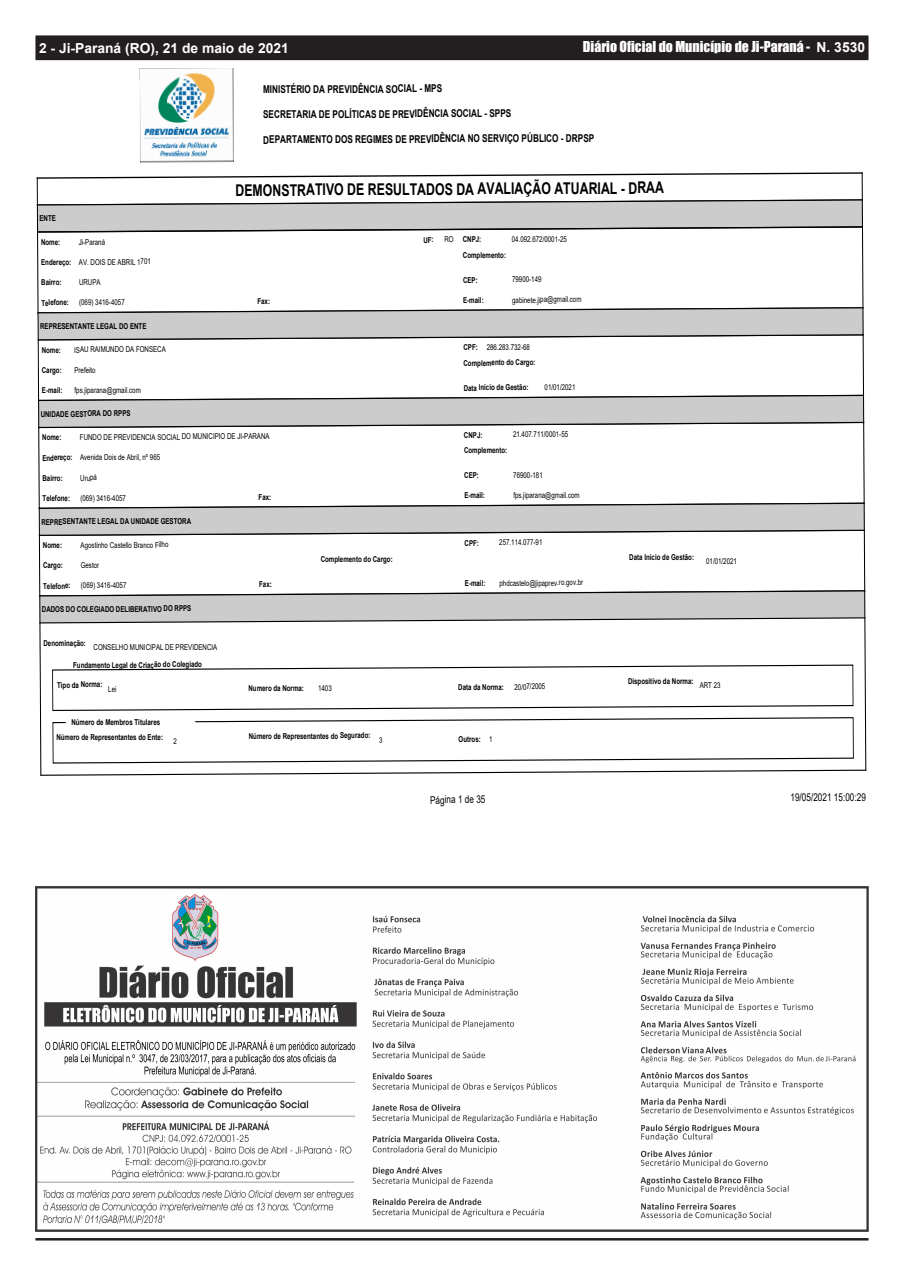
<style>
.page{position:relative;width:904px;height:1276px;background:#fff}
.page>*{position:absolute;margin:0;border:0;box-sizing:border-box;transform-origin:0 0}
.t1{font:700 16.12px "Arial";letter-spacing:-.01em;color:#000;scale:.76 1}
.t2{font:13.88px "Impact";color:#fff}
.t3{font:700 13.88px "Arial";color:#fff}
.t4{font:700 10.75px "Arial";letter-spacing:-.01em;color:#000;scale:.76 1}
.t5{font:10.75px "Arial";letter-spacing:-.01em;color:#000;scale:.76 1}
.t6{font:700 8.12px "Arial";letter-spacing:-.01em;color:#000;scale:.76 1}
.t7{font:8.12px "Arial";letter-spacing:-.01em;color:#000;scale:.76 1}
.s1{font-family:"Arial";font-weight:700}
</style>
<div class="page">
<div style="left:36px;top:36px;width:832px;height:24px;background:#231f20"></div>
<div style="left:35px;top:35px;width:833px;height:25px;border:1px solid #231f20"></div>
<hr style="left:35px;top:1238px;width:833px;height:2px;background:#231f20">
<img style="left:35px;top:886px;width:833px;height:345px">
<img style="left:139px;top:68px;width:95px;height:95px">
<svg style="left:36px;top:172px;width:827px;height:54px"></svg>
<hr style="left:861px;top:200px;width:2px;height:27px;background:#000">
<svg style="left:37px;top:226px;width:827px;height:81px"></svg>
<svg style="left:37px;top:340px;width:827px;height:55px"></svg>
<svg style="left:37px;top:307px;width:827px;height:33px;background:#c1c1c1"></svg>
<svg style="left:38px;top:421px;width:827px;height:81px"></svg>
<svg style="left:38px;top:395px;width:826px;height:33px;background:#c1c1c1"></svg>
<hr style="left:862px;top:395px;width:2px;height:28px;background:#000">
<svg style="left:38px;top:502px;width:827px;height:34px;background:#c3c3c3"></svg>
<svg style="left:39px;top:590px;width:827px;height:186px"></svg>
<p class="t3" style="left:39px;top:38px;width:251px">2 - Ji-Paraná (RO), 21 de maio de 2021</p>
<h2 class="t2" style="left:583px;top:36px;width:283px">Diário Oficial do Município de Ji-Paraná - <span class="s1">N. 3530</span></h2>
<p class="t4" style="left:263px;top:81px;width:237px">MINISTÉRIO DA PREVIDÊNCIA SOCIAL - MPS</p>
<p class="t4" style="left:263px;top:106px;width:328px">SECRETARIA DE POLÍTICAS DE PREVIDÊNCIA SOCIAL - SPPS</p>
<p class="t4" style="left:263px;top:131px;width:437px">DEPARTAMENTO DOS REGIMES DE PREVIDÊNCIA NO SERVIÇO PÚBLICO - DRPSP</p>
<p class="t1" style="left:235px;top:178px;width:565px">DEMONSTRATIVO DE RESULTADOS DA AVALIAÇÃO ATUARIAL - DRAA</p>
<p class="t7" style="left:444px;top:234px;width:14px">RO</p>
<p class="t6" style="left:463px;top:249px;width:58px">Complemento:</p>
<p class="t7" style="left:512px;top:274px;width:40px">79900-149</p>
<p class="t6" style="left:40px;top:213px;width:23px">ENTE</p>
<p class="t7" style="left:512px;top:233px;width:74px">04.092.672/0001-25</p>
<p class="t6" style="left:423px;top:234px;width:15px">UF:</p>
<p class="t6" style="left:463px;top:234px;width:26px">CNPJ:</p>
<p class="t7" style="left:79px;top:236px;width:36px">Ji-Paraná</p>
<p class="t6" style="left:41px;top:236px;width:27px">Nome:</p>
<p class="t7" style="left:79px;top:256px;width:96px">AV. DOIS DE ABRIL 1701</p>
<p class="t6" style="left:41px;top:256px;width:41px">Endereço:</p>
<p class="t6" style="left:463px;top:274px;width:21px">CEP:</p>
<p class="t6" style="left:41px;top:277px;width:28px">Bairro:</p>
<p class="t7" style="left:79px;top:276px;width:30px">URUPA</p>
<p class="t6" style="left:41px;top:297px;width:38px">Telefone:</p>
<p class="t7" style="left:79px;top:297px;width:62px">(069) 3416-4057</p>
<p class="t6" style="left:257px;top:296px;width:18px">Fax:</p>
<p class="t6" style="left:40px;top:320px;width:141px">REPRESENTANTE LEGAL DO ENTE</p>
<p class="t6" style="left:463px;top:294px;width:29px">E-mail:</p>
<p class="t7" style="left:512px;top:294px;width:93px">gabinete.jipa@gmail.com</p>
<p class="t6" style="left:42px;top:344px;width:27px">Nome:</p>
<p class="t7" style="left:74px;top:344px;width:122px">ISAU RAIMUNDO DA FONSECA</p>
<p class="t6" style="left:463px;top:341px;width:21px">CPF:</p>
<p class="t7" style="left:487px;top:341px;width:58px">286.283.732-68</p>
<p class="t6" style="left:42px;top:364px;width:28px">Cargo:</p>
<p class="t6" style="left:42px;top:384px;width:29px">E-mail:</p>
<p class="t7" style="left:74px;top:364px;width:30px">Prefeito</p>
<p class="t7" style="left:74px;top:384px;width:89px">fps.jiparana@gmail.com</p>
<p class="t6" style="left:41px;top:408px;width:120px">UNIDADE GESTORA DO RPPS</p>
<p class="t6" style="left:463px;top:357px;width:96px">Complemento do Cargo:</p>
<p class="t6" style="left:463px;top:382px;width:87px">Data Início de Gestão:</p>
<p class="t7" style="left:544px;top:381px;width:42px">01/01/2021</p>
<p class="t6" style="left:42px;top:432px;width:27px">Nome:</p>
<p class="t6" style="left:42px;top:472px;width:28px">Bairro:</p>
<p class="t6" style="left:42px;top:452px;width:41px">Endereço:</p>
<p class="t7" style="left:80px;top:431px;width:251px">FUNDO DE PREVIDENCIA SOCIAL DO MUNICIPIO DE JI-PARANA</p>
<p class="t7" style="left:80px;top:451px;width:107px">Avenida Dois de Abril, nº 965</p>
<p class="t7" style="left:80px;top:472px;width:24px">Urupá</p>
<p class="t6" style="left:464px;top:429px;width:26px">CNPJ:</p>
<p class="t7" style="left:513px;top:429px;width:74px">21.407.711/0001-55</p>
<p class="t6" style="left:464px;top:444px;width:58px">Complemento:</p>
<p class="t6" style="left:464px;top:469px;width:21px">CEP:</p>
<p class="t7" style="left:513px;top:469px;width:40px">76900-181</p>
<p class="t6" style="left:43px;top:492px;width:38px">Telefone:</p>
<p class="t7" style="left:80px;top:492px;width:62px">(069) 3416-4057</p>
<p class="t6" style="left:259px;top:491px;width:18px">Fax:</p>
<p class="t6" style="left:464px;top:490px;width:29px">E-mail:</p>
<p class="t7" style="left:513px;top:489px;width:89px">fps.jiparana@gmail.com</p>
<p class="t6" style="left:41px;top:515px;width:199px">REPRESENTANTE LEGAL DA UNIDADE GESTORA</p>
<p class="t6" style="left:43px;top:539px;width:27px">Nome:</p>
<p class="t7" style="left:81px;top:580px;width:62px">(069) 3416-4057</p>
<p class="t7" style="left:81px;top:539px;width:117px">Agostinho Castello Branco Filho</p>
<p class="t7" style="left:81px;top:559px;width:26px">Gestor</p>
<p class="t6" style="left:43px;top:560px;width:28px">Cargo:</p>
<p class="t6" style="left:43px;top:580px;width:38px">Telefone:</p>
<p class="t6" style="left:259px;top:579px;width:18px">Fax:</p>
<p class="t6" style="left:464px;top:537px;width:21px">CPF:</p>
<p class="t7" style="left:499px;top:537px;width:58px">257.114.077-91</p>
<p class="t6" style="left:321px;top:553px;width:96px">Complemento do Cargo:</p>
<p class="t6" style="left:629px;top:551px;width:87px">Data Início de Gestão:</p>
<p class="t6" style="left:465px;top:577px;width:29px">E-mail:</p>
<p class="t7" style="left:499px;top:577px;width:112px">phdcastelo@jipaprev.ro.gov.br</p>
<p class="t7" style="left:706px;top:556px;width:42px">01/01/2021</p>
<p class="t6" style="left:42px;top:603px;width:198px">DADOS DO COLEGIADO DELIBERATIVO DO RPPS</p>
<p class="t6" style="left:43px;top:637px;width:58px">Denominação:</p>
<p class="t6" style="left:73px;top:659px;width:171px">Fundamento Legal de Criação do Colegiado</p>
<p class="t6" style="left:57px;top:679px;width:61px">Tipo da Norma:</p>
<p class="t7" style="left:108px;top:683px;width:12px">Lei</p>
<p class="t6" style="left:248px;top:682px;width:75px">Numero da Norma:</p>
<p class="t6" style="left:458px;top:681px;width:62px">Data da Norma:</p>
<p class="t7" style="left:94px;top:641px;width:164px">CONSELHO MUNICIPAL DE PREVIDENCIA</p>
<p class="t6" style="left:628px;top:675px;width:88px">Dispositivo da Norma:</p>
<p class="t7" style="left:318px;top:682px;width:20px">1403</p>
<p class="t7" style="left:514px;top:681px;width:42px">20/07/2005</p>
<p class="t7" style="left:699px;top:680px;width:29px">ART 23</p>
<p class="t6" style="left:71px;top:716px;width:118px">Número de Membros Titulares</p>
<p class="t6" style="left:249px;top:730px;width:162px">Número de Representantes do Segurado:</p>
<p class="t6" style="left:56px;top:731px;width:142px">Número de Representantes do Ente:</p>
<p class="t6" style="left:458px;top:734px;width:31px">Outros:</p>
<p class="t7" style="left:173px;top:736px;width:6px">2</p>
<p class="t7" style="left:379px;top:734px;width:6px">3</p>
<p class="t7" style="left:489px;top:734px;width:6px">1</p>
<p class="t5" style="left:430px;top:792px;width:74px">Página 1 de 35</p>
<p class="t5" style="left:790px;top:790px;width:101px">19/05/2021 15:00:29</p>
</div>
